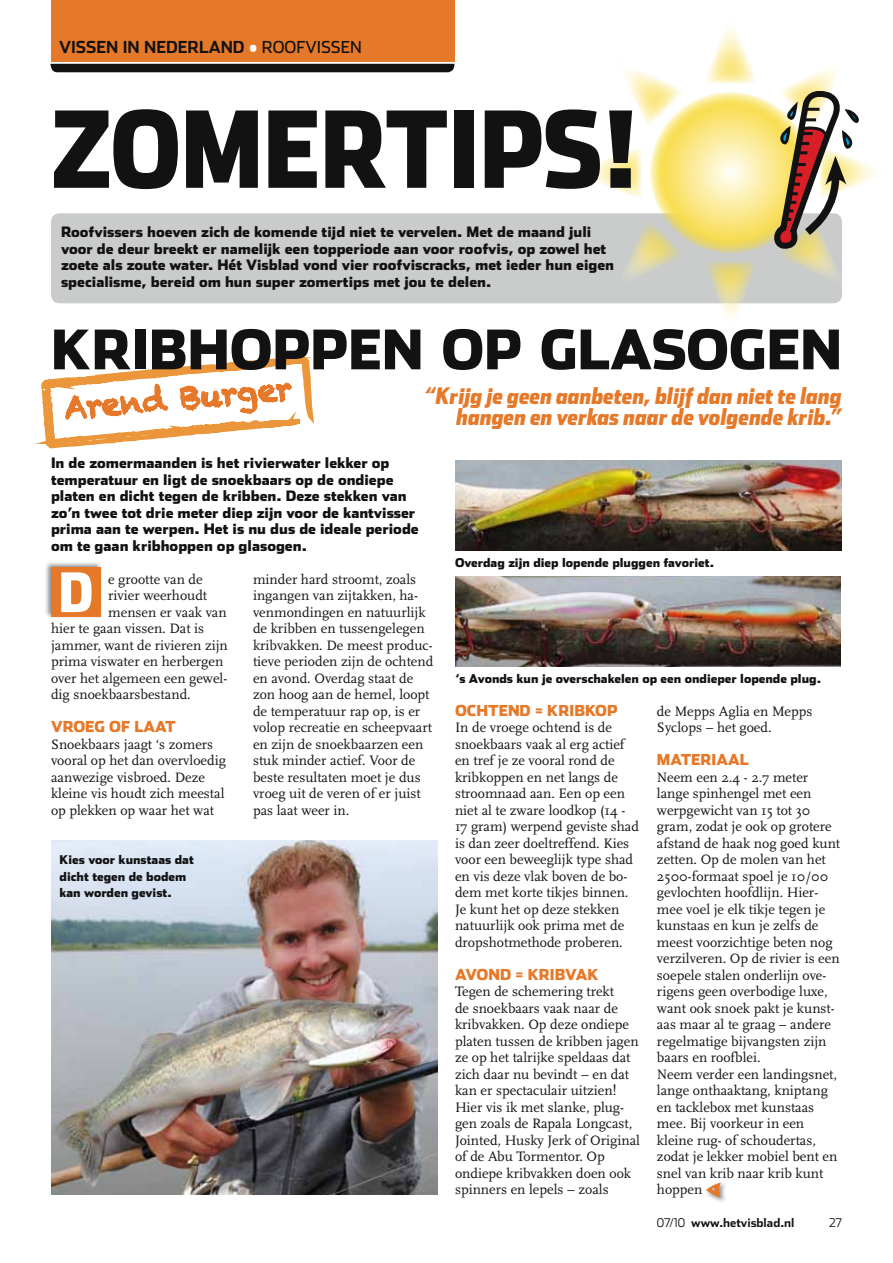
<style>
.page{position:relative;width:893px;height:1263px;background:#fff}
.page>*{position:absolute;margin:0;border:0;box-sizing:border-box;transform-origin:0 0}
.t1{font:900 105px "Stainless Cond";color:#121212}
.t2{font:900 54px "Stainless";color:#121212}
.t3{font:900 54px "Stainless Cond";color:#fff}
.t4{font:30px "Chalkduster";color:#e67929}
.t5{font:italic 900 22.5px/21px "Stainless Cond";color:#e67929;text-align:right}
.t6{font:700 16.5px "Stainless";color:#121212}
.t7{font:900 15px "Stainless";color:#e67929}
.t8{font:14.25px/16.5px "Scala";color:#121212}
.t9{font:900 14.25px/16.5px "Stainless";color:#121212}
.t10{font:900 12px/16.5px "Stainless";color:#121212}
.t11{font:700 12px "Stainless";color:#121212}
.t12{font:300 12px "Stainless";color:#121212}
.s1{font-weight:900;color:#fff}
.s2{font-weight:400}
.s3{font-weight:300}
</style>
<div class="page">
<svg style="left:34px;top:216px;width:337px;height:233px"></svg>
<div style="left:51px;top:213px;width:791px;height:90px;background:#c9cccb;border-radius:9px"></div>
<svg style="left:650px;top:92px;width:161px;height:161px;background:#f9e78a"></svg>
<svg style="left:706px;top:28px;width:49px;height:56px"></svg>
<svg style="left:586px;top:148px;width:56px;height:50px"></svg>
<svg style="left:626px;top:69px;width:60px;height:59px"></svg>
<svg style="left:704px;top:262px;width:54px;height:56px"></svg>
<svg style="left:627px;top:217px;width:59px;height:59px"></svg>
<svg style="left:774px;top:69px;width:102px;height:207px"></svg>
<div style="left:44px;top:560px;width:59px;height:59px;background:#121212;opacity:.5"></div>
<div style="left:51px;top:567px;width:50px;height:50px;background:#e67929"></div>
<img style="left:51px;top:840px;width:387px;height:354px">
<div style="left:703px;top:1180px;width:24px;height:23px;background:#121212;opacity:.5"></div>
<svg style="left:706px;top:1182px;width:15px;height:15px"></svg>
<img style="left:455px;top:461px;width:387px;height:90px">
<img style="left:455px;top:576px;width:386px;height:90px">
<div style="left:51px;top:64px;width:403px;height:8px;background:#121212"></div>
<div style="left:51px;top:0;width:403px;height:62px;background:#e67929"></div>
<p class="t6" style="left:59px;top:37px;width:304px">VISSEN IN NEDERLAND <span class="s1">•</span> <span class="s2">ROOFVISSEN</span></p>
<h1 class="t1" style="left:51px;top:85px;width:589px">ZOMERTIPS!</h1>
<p class="t9" style="left:61px;top:223px;width:555px">Roofvissers hoeven zich de komende tijd niet te vervelen. Met de maand juli voor de deur breekt er namelijk een topperiode aan voor roofvis, op zowel het zoete als zoute water. Hét Visblad vond vier roofviscracks, met ieder hun eigen specialisme, bereid om hun super zomertips met jou te delen.</p>
<h2 class="t2" style="left:51px;top:315px;width:792px">KRIBHOPPEN OP GLASOGEN</h2>
<h3 class="t5" style="left:424px;top:385px;width:419px">“Krijg je geen aanbeten, blijf dan niet te lang hangen en verkas naar de volgende krib.”</h3>
<p class="t9" style="left:51px;top:454px;width:369px">In de zomermaanden is het rivierwater lekker op temperatuur en ligt de snoekbaars op de ondiepe platen en dicht tegen de kribben. Deze stekken van zo’n twee tot drie meter diep zijn voor de kantvisser prima aan te werpen. Het is nu dus de ideale periode om te gaan kribhoppen op glasogen.</p>
<p class="t8" style="left:253px;top:571px;width:182px">minder hard stroomt, zoals ingangen van zijtakken, ha&shy;venmondingen en natuurlijk de kribben en tussengelegen kribvakken. De meest produc&shy;tieve perioden zijn de ochtend en avond. Overdag staat de zon hoog aan de hemel, loopt de temperatuur rap op, is er volop recreatie en scheepvaart en zijn de snoekbaarzen een stuk minder actief. Voor de beste resultaten moet je dus vroeg uit de veren of er juist pas laat weer in.</p>
<h3 class="t4" style="left:63px;top:391px;width:230px;rotate:-5deg">Arend Burger</h3>
<p class="t10" style="left:455px;top:554px;width:261px">Overdag zijn diep lopende pluggen favoriet.</p>
<h2 class="t3" style="left:58px;top:559px;width:36px">D</h2>
<p class="t8" style="left:108px;top:571px;width:96px">e grootte van de</p>
<p class="t8" style="left:108px;top:588px;width:101px">rivier weerhoudt</p>
<p class="t8" style="left:108px;top:604px;width:120px">mensen er vaak van</p>
<p class="t8" style="left:51px;top:621px;width:155px">hier te gaan vissen. Dat is</p>
<p class="t8" style="left:51px;top:637px;width:178px">jammer, want de rivieren zijn</p>
<p class="t8" style="left:51px;top:654px;width:174px">prima viswater en herbergen</p>
<p class="t8" style="left:51px;top:670px;width:178px">over het algemeen een gewel-</p>
<p class="t8" style="left:51px;top:687px;width:141px">dig snoekbaarsbestand.</p>
<p class="t7" style="left:51px;top:717px;width:126px">VROEG OF LAAT</p>
<p class="t8" style="left:51px;top:736px;width:176px">Snoekbaars jaagt ‘s zomers vooral op het dan overvloedig aanwezige visbroed. Deze kleine vis houdt zich meestal op plekken op waar het wat</p>
<p class="t10" style="left:455px;top:670px;width:368px">‘s Avonds kun je overschakelen op een ondieper lopende plug.</p>
<p class="t7" style="left:455px;top:701px;width:164px">OCHTEND = KRIBKOP</p>
<p class="t8" style="left:455px;top:720px;width:186px">In de vroege ochtend is de snoekbaars vaak al erg actief en tref je ze vooral rond de kribkoppen en net langs de stroomnaad aan. Een op een niet al te zware loodkop (14 -<br>17 gram) werpend geviste shad is dan zeer doeltreffend. Kies voor een beweeglijk type shad en vis deze vlak boven de bo&shy;dem met korte tikjes binnen.<br>Je kunt het op deze stekken natuurlijk ook prima met de dropshotmethode proberen.</p>
<p class="t7" style="left:455px;top:965px;width:145px">AVOND = KRIBVAK</p>
<p class="t8" style="left:455px;top:984px;width:186px">Tegen de schemering trekt<br>de snoekbaars vaak naar de kribvakken. Op deze ondiepe platen tussen de kribben jagen ze op het talrijke speldaas dat zich daar nu bevindt – en dat kan er spectaculair uitzien!<br>Hier vis ik met slanke, plug&shy;gen zoals de Rapala Longcast,<br>Jointed, Husky Jerk of Original of de Abu Tormentor. Op ondiepe kribvakken doen ook spinners en lepels – zoals</p>
<p class="t8" style="left:657px;top:703px;width:157px">de Mepps Aglia en Mepps<br>Syclops – het goed.</p>
<p class="t7" style="left:657px;top:750px;width:93px">MATERIAAL</p>
<p class="t8" style="left:657px;top:769px;width:185px">Neem een 2.4 - 2.7 meter lange spinhengel met een werpgewicht van 15 tot 30 gram, zodat je ook op grotere afstand de haak nog goed kunt zetten. Op de molen van het<br>2500-formaat spoel je 10/00 gevlochten hoofdlijn. Hier&shy;mee voel je elk tikje tegen je kunstaas en kun je zelfs de meest voorzichtige beten nog verzilveren. Op de rivier is een soepele stalen onderlijn ove&shy;rigens geen overbodige luxe, want ook snoek pakt je kunst&shy;aas maar al te graag – andere regelmatige bijvangsten zijn baars en roofblei.<br>Neem verder een landingsnet, lange onthaaktang, kniptang en tacklebox met kunstaas mee. Bij voorkeur in een kleine rug- of schoudertas, zodat je lekker mobiel bent en snel van krib naar krib kunt hoppen</p>
<p class="t10" style="left:60px;top:851px;width:136px">Kies voor kunstaas dat dicht tegen de bodem kan worden gevist.</p>
<p class="t11" style="left:657px;top:1216px;width:139px"><span class="s3">07/10</span> WWW.HETVISBLAD.NL</p>
<p class="t12" style="left:829px;top:1216px;width:14px">27</p>
</div>
